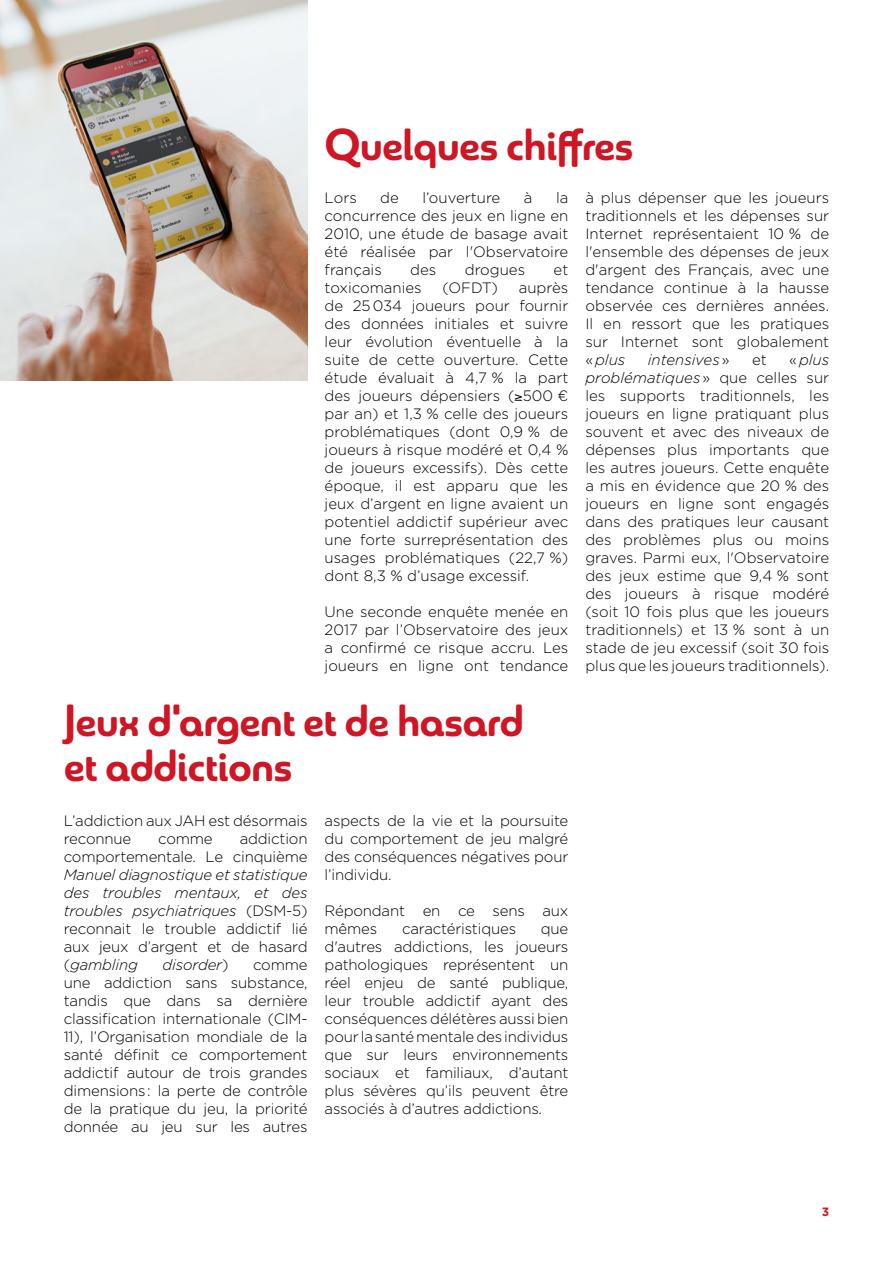
<style>
.page{position:relative;width:893px;height:1263px;background:#fff}
.page>*{position:absolute;margin:0;border:0;box-sizing:border-box;transform-origin:0 0}
.t1{font:45px/45px "Sangli Nor Bol";letter-spacing:-.02em;color:#ce1625}
.t2{font:300 15px/18px "Gotham";letter-spacing:-.01em;color:#000;text-align:justify}
.t3{font:italic 300 15px/18px "Gotham";letter-spacing:-.01em;color:#000;text-align:justify}
.t4{font:700 12px "Gotham";color:#ce1625}
.s1{font-style:normal}
.s2{font-style:italic}
</style>
<div class="page">
<img style="left:0;top:0;width:308px;height:381px">
<h1 class="t1" style="left:325px;top:123px;width:311px">Quelques chiffres</h1>
<p class="t2" style="left:325px;top:189px;width:245px;text-indent:231px">la concurrence des jeux en ligne en 2010, une étude de basage avait été réalisée par l'Observatoire français</p>
<p class="t2" style="left:325px;top:189px;width:34px">Lors</p>
<p class="t2" style="left:380px;top:189px;width:20px">de</p>
<p class="t2" style="left:422px;top:189px;width:79px">l’ouverture</p>
<p class="t2" style="left:524px;top:189px;width:10px">à</p>
<p class="t2" style="left:410px;top:261px;width:28px">des</p>
<p class="t2" style="left:465px;top:261px;width:62px">drogues</p>
<p class="t2" style="left:554px;top:261px;width:16px">et</p>
<p class="t2" style="left:325px;top:279px;width:99px">toxicomanies</p>
<p class="t2" style="left:442px;top:279px;width:57px">(OFDT)</p>
<p class="t2" style="left:325px;top:279px;width:245px;text-indent:194px">auprès de 25 034 joueurs pour fournir des données initiales et suivre leur évolution éventuelle à la suite de cette ouverture. Cette étude évaluait à 4,7 % la part des joueurs dépensiers (≥500 € par an) et 1,3 % celle des joueurs problématiques (dont 0,9 % de joueurs à risque modéré et 0,4 % de joueurs excessifs). Dès cette époque, il est apparu que les jeux d’argent en ligne avaient un potentiel addictif supérieur avec une forte surreprésentation des usages problématiques (22,7 %) dont 8,3 % d’usage excessif.</p>
<p class="t2" style="left:325px;top:603px;width:245px">Une seconde enquête menée en 2017 par l’Observatoire des jeux a confirmé ce risque accru. Les joueurs en ligne ont tendance</p>
<h1 class="t1" style="left:64px;top:699px;width:462px">Jeux d'argent et de hasard et addictions</h1>
<p class="t2" style="left:64px;top:811px;width:245px">L’addiction aux JAH est désormais reconnue</p>
<p class="t2" style="left:64px;top:829px;width:245px;text-align:right">addiction<br>comportementale. Le cinquième</p>
<p class="t3" style="left:64px;top:865px;width:245px">Manuel diagnostique et statistique des troubles mentaux, et des troubles psychiatriques <span class="s1">(DSM-5) reconnait le trouble addictif lié aux jeux d’argent et de hasard (</span>gambling</p>
<p class="t2" style="left:158px;top:829px;width:56px">comme</p>
<p class="t3" style="left:163px;top:955px;width:67px">disorder<span class="s1">)</span></p>
<p class="t2" style="left:64px;top:955px;width:245px;text-indent:189px">comme une addiction sans substance, tandis que dans sa dernière classification internationale (CIM-11), l’Organisation mondiale de la santé définit ce comportement addictif autour de trois grandes dimensions : la perte de contrôle de la pratique du jeu, la priorité donnée au jeu sur les autres</p>
<p class="t2" style="left:325px;top:811px;width:245px">aspects de la vie et la poursuite du comportement de jeu malgré des conséquences négatives pour l’individu.</p>
<p class="t2" style="left:325px;top:901px;width:245px">Répondant en ce sens aux mêmes</p>
<p class="t2" style="left:402px;top:919px;width:116px">caractéristiques</p>
<p class="t2" style="left:325px;top:919px;width:245px;text-indent:216px">que d'autres addictions, les joueurs pathologiques représentent un réel enjeu de santé publique, leur trouble addictif ayant des conséquences délétères aussi bien pour la santé mentale des individus que sur leurs environnements sociaux et familiaux, d’autant plus sévères qu’ils peuvent être associés à d’autres addictions.</p>
<p class="t2" style="left:585px;top:189px;width:245px">à plus dépenser que les joueurs traditionnels et les dépenses sur Internet représentaient 10 % de l'ensemble des dépenses de jeux d'argent des Français, avec une tendance continue à la hausse observée ces dernières années.<br>Il en ressort que les pratiques sur Internet sont globalement « <span class="s2">plus</span></p>
<p class="t2" style="left:585px;top:351px;width:245px;text-indent:204px">« <span class="s2">plus problématiques</span> » que celles sur les supports traditionnels, les joueurs en ligne pratiquant plus souvent et avec des niveaux de dépenses plus importants que les autres joueurs. Cette enquête a mis en évidence que 20 % des joueurs en ligne sont engagés dans des pratiques leur causant des problèmes plus ou moins graves. Parmi eux, l'Observatoire des jeux estime que 9,4 % sont des joueurs à risque modéré (soit 10 fois plus que les joueurs traditionnels) et 13 % sont à un stade de jeu excessif (soit 30 fois plus que les joueurs traditionnels).</p>
<p class="t3" style="left:648px;top:351px;width:83px">intensives <span class="s1">»</span></p>
<p class="t2" style="left:752px;top:351px;width:16px">et</p>
<p class="t4" style="left:822px;top:1204px;width:9px">3</p>
</div>
